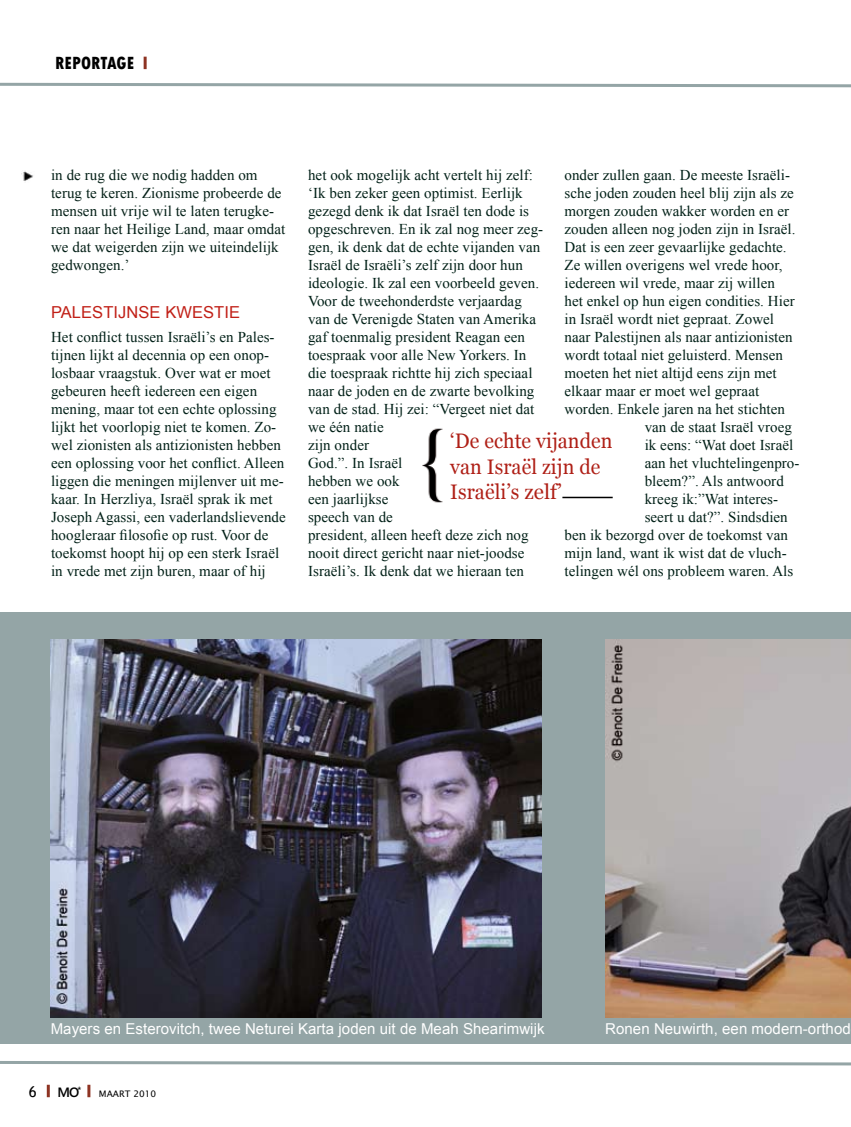
<style>
.page{position:relative;width:851px;height:1127px;background:#fff}
.page>*{position:absolute;margin:0;border:0;box-sizing:border-box;transform-origin:0 0}
.t1{font:21px/25.2px "Georgia";letter-spacing:.005em;color:#af1f16;scale:.94 1}
.t2{font:800 condensed 18.6px "Tw Cen";color:#000}
.t3{font:16.5px "Arial";letter-spacing:.005em;color:#c12017}
.t4{font:15px/18px "Times New Roman";letter-spacing:.005em;color:#012017}
.t5{font:15px/18px "Times New Roman";letter-spacing:.005em;color:#042017}
.t6{font:15px "Arial";letter-spacing:.005em;color:#fff}
.t7{font:600 13.5px "Segoe Media Center";color:#000}
.t8{font:9px "Lucida Sans";color:#000}
</style>
<div class="page">
<svg style="left:144px;top:57px;width:3px;height:12px"></svg>
<svg style="left:47px;top:1085px;width:3px;height:12px"></svg>
<svg style="left:87px;top:1085px;width:3px;height:12px"></svg>
<svg style="left:0;top:82px;width:850px;height:6px"></svg>
<svg style="left:0;top:1061px;width:850px;height:5px"></svg>
<div style="left:0;top:612px;width:850px;height:431px;background:#94a5a6"></div>
<hr style="left:562px;top:497px;width:50px;height:1px;background:#000">
<img style="left:50px;top:639px;width:491px;height:378px">
<img style="left:605px;top:639px;width:245px;height:378px">
<svg style="left:23px;top:171px;width:10px;height:10px"></svg>
<img style="left:422px;top:428px;width:21px;height:75px">
<p class="t2" style="left:55px;top:52px;width:80px">REPORTAGE</p>
<p class="t5" style="left:51px;top:166px;width:236px">in de rug die we nodig hadden om terug te keren. Zionisme probeerde de mensen uit vrije wil te laten terugke&shy;ren naar het Heilige Land, maar omdat we dat weigerden zijn we uiteindelijk gedwongen.’</p>
<p class="t3" style="left:51px;top:301px;width:190px">PALESTIJNSE KWESTIE</p>
<p class="t4" style="left:51px;top:328px;width:236px">Het conflict tussen Israëli’s en Pales&shy;tijnen lijkt al decennia op een onop&shy;losbaar vraagstuk. Over wat er moet gebeuren heeft iedereen een eigen mening, maar tot een echte oplossing lijkt het voorlopig niet te komen. Zo&shy;wel zionisten als antizionisten hebben een oplossing voor het conflict. Alleen liggen die meningen mijlenver uit me&shy;kaar. In Herzliya, Israël sprak ik met Joseph Agassi, een vaderlandslievende hoogleraar filosofie op rust. Voor de toekomst hoopt hij op een sterk Israël in vrede met zijn buren, maar of hij</p>
<p class="t4" style="left:308px;top:166px;width:236px">het ook mogelijk acht vertelt hij zelf: ‘Ik ben zeker geen optimist. Eerlijk gezegd denk ik dat Israël ten dode is opgeschreven. En ik zal nog meer zeg&shy;gen, ik denk dat de echte vijanden van<br>Israël de Israëli’s zelf zijn door hun ideologie. Ik zal een voorbeeld geven.<br>Voor de tweehonderdste verjaardag van de Verenigde Staten van Amerika gaf toenmalig president Reagan een toespraak voor alle New Yorkers. In die toespraak richtte hij zich speciaal naar de joden en de zwarte bevolking van de stad. Hij zei: “Vergeet niet dat we één natie<br>zijn onder<br>God.”. In Israël<br>hebben we ook<br>een jaarlijkse<br>speech van de<br>president, alleen heeft deze zich nog nooit direct gericht naar niet-joodse<br>Israëli’s. Ik denk dat we hieraan ten</p>
<p class="t4" style="left:564px;top:166px;width:227px">onder zullen gaan. De meeste Israëli-</p>
<p class="t4" style="left:564px;top:184px;width:231px">sche joden zouden heel blij zijn als ze</p>
<p class="t4" style="left:564px;top:202px;width:226px">morgen zouden wakker worden en er</p>
<p class="t4" style="left:564px;top:220px;width:232px">zouden alleen nog joden zijn in Israël.</p>
<p class="t4" style="left:564px;top:238px;width:224px">Dat is een zeer gevaarlijke gedachte.</p>
<p class="t4" style="left:564px;top:256px;width:220px">Ze willen overigens wel vrede hoor,</p>
<p class="t4" style="left:564px;top:274px;width:212px">iedereen wil vrede, maar zij willen</p>
<p class="t4" style="left:564px;top:292px;width:232px">het enkel op hun eigen condities. Hier</p>
<p class="t4" style="left:564px;top:310px;width:211px">in Israël wordt niet gepraat. Zowel</p>
<p class="t4" style="left:564px;top:328px;width:230px">naar Palestijnen als naar antizionisten</p>
<p class="t4" style="left:564px;top:346px;width:220px">wordt totaal niet geluisterd. Mensen</p>
<p class="t4" style="left:564px;top:364px;width:214px">moeten het niet altijd eens zijn met</p>
<p class="t4" style="left:564px;top:382px;width:196px">elkaar maar er moet wel gepraat</p>
<p class="t4" style="left:564px;top:400px;width:222px">worden. Enkele jaren na het stichten</p>
<p class="t4" style="left:644px;top:418px;width:149px">van de staat Israël vroeg</p>
<p class="t4" style="left:644px;top:436px;width:150px">ik eens: “Wat doet Israël</p>
<p class="t4" style="left:644px;top:454px;width:156px">aan het vluchtelingenpro-</p>
<p class="t4" style="left:644px;top:472px;width:141px">bleem?”. Als antwoord</p>
<p class="t4" style="left:644px;top:490px;width:135px">kreeg ik:”Wat interes-</p>
<p class="t4" style="left:644px;top:508px;width:145px">seert u dat?”. Sindsdien</p>
<p class="t4" style="left:564px;top:526px;width:225px">ben ik bezorgd over de toekomst van</p>
<p class="t4" style="left:564px;top:544px;width:224px">mijn land, want ik wist dat de vluch-</p>
<p class="t4" style="left:564px;top:562px;width:230px">telingen wél ons probleem waren. Als</p>
<h1 class="t1" style="left:450px;top:429px;width:174px">‘De echte vijanden van Israël zijn de<br>Israëli’s zelf’</h1>
<p class="t6" style="left:51px;top:1019px;width:495px">Mayers en Esterovitch, twee Neturei Karta joden uit de Meah Shearimwijk</p>
<p class="t6" style="left:605px;top:1019px;width:247px">Ronen Neuwirth, een modern-orthod</p>
<p class="t7" style="left:57px;top:1084px;width:26px">MO<sup>*</sup></p>
<p class="t8" style="left:99px;top:1089px;width:59px">MAART 2010</p>
</div>
